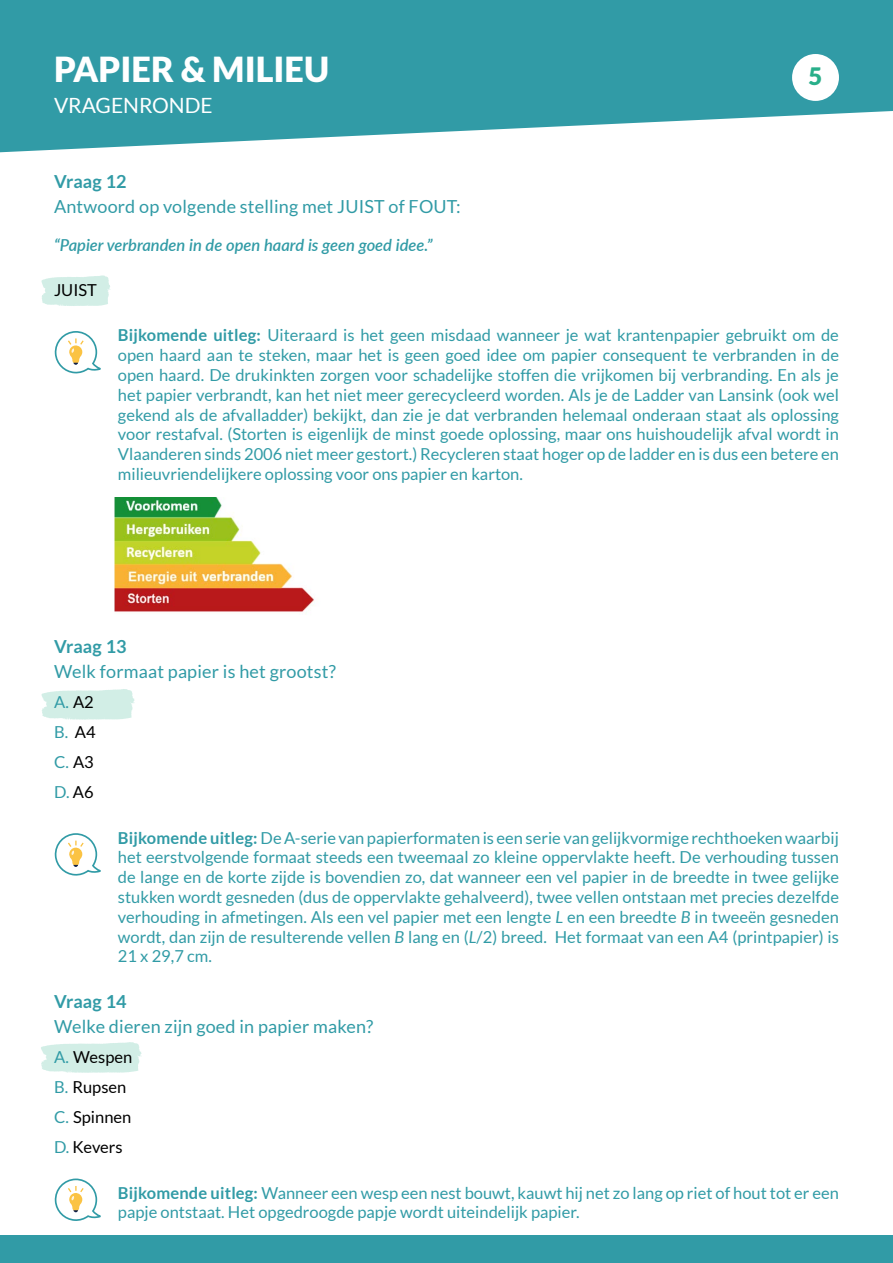
<style>
.page{position:relative;width:893px;height:1263px;background:#fff}
.page>*{position:absolute;margin:0;border:0;box-sizing:border-box;transform-origin:0 0}
.t1{font:900 34.5px "Lato";color:#fff}
.t2{font:900 24px "Lato";color:#29af8a}
.t3{font:21px "Lato";color:#fff}
.t4{font:18px "Lato";letter-spacing:.01em;color:#319ba6}
.t5{font:700 18px "Lato";letter-spacing:.01em;color:#319ba6}
.t6{font:16.5px/19.8px "Lato";color:#319ba6;text-align:justify}
.t7{font:italic 600 16.5px "Lato";color:#319ba6}
.t8{font:16.5px/30px "Lato";color:#000}
.s1{font-weight:700}
.s2{color:#000}
.s3{font-style:italic}
.s4{color:#319ba6}
</style>
<div class="page">
<svg style="left:0;top:0;width:893px;height:153px;background:#4ea9b2"></svg>
<div style="left:0;top:1235px;width:893px;height:28px;background:#319ba6"></div>
<div style="left:792px;top:54px;width:47px;height:47px;background:#fff;border-radius:50%"></div>
<svg style="left:41px;top:1042px;width:101px;height:31px;background:#d7f0e9"></svg>
<svg style="left:41px;top:689px;width:94px;height:31px;background:#d8f0e9"></svg>
<svg style="left:41px;top:275px;width:70px;height:31px;background:#d8f0e9"></svg>
<svg style="left:55px;top:331px;width:46px;height:43px"></svg>
<img style="left:114px;top:497px;width:200px;height:116px">
<svg style="left:55px;top:833px;width:46px;height:43px"></svg>
<svg style="left:55px;top:1178px;width:46px;height:43px"></svg>
<h1 class="t1" style="left:54px;top:49px;width:277px">PAPIER &amp; MILIEU</h1>
<h2 class="t2" style="left:808px;top:62px;width:15px">5</h2>
<p class="t3" style="left:54px;top:94px;width:160px">VRAGENRONDE</p>
<p class="t5" style="left:54px;top:171px;width:74px">Vraag 12</p>
<p class="t4" style="left:54px;top:197px;width:408px">Antwoord op volgende stelling met JUIST of FOUT:</p>
<p class="t7" style="left:54px;top:233px;width:380px">“Papier verbranden in de open haard is geen goed idee.”</p>
<p class="t8" style="left:54px;top:275px;width:44px">JUIST</p>
<p class="t6" style="left:118px;top:325px;width:723px"><span class="s1">Bijkomende uitleg:</span> Uiteraard is het geen misdaad wanneer je wat krantenpapier gebruikt om de open haard aan te steken, maar het is geen goed idee om papier consequent te verbranden in de open haard. De drukinkten zorgen voor schadelijke stoffen die vrijkomen bij verbranding. En als je het papier verbrandt, kan het niet meer gerecycleerd worden. Als je de Ladder van Lansink (ook wel gekend als de afvalladder) bekijkt, dan zie je dat verbranden helemaal onderaan staat als oplossing voor restafval. (Storten is eigenlijk de minst goede oplossing, maar ons huishoudelijk afval wordt in Vlaanderen sinds 2006 niet meer gestort.) Recycleren staat hoger op de ladder en is dus een betere en milieuvriendelijkere oplossing voor ons papier en karton.</p>
<p class="t5" style="left:54px;top:636px;width:74px">Vraag 13</p>
<p class="t4" style="left:54px;top:662px;width:283px">Welk formaat papier is het grootst?</p>
<p class="t6" style="left:54px;top:687px;width:43px;line-height:30px">A. <span class="s2">A2<br></span>B. <span class="s2">A4<br></span>C. <span class="s2">A3<br></span>D. <span class="s2">A6</span></p>
<p class="t6" style="left:118px;top:828px;width:723px"><span class="s1">Bijkomende uitleg:</span> De A-serie van papierformaten is een serie van gelijkvormige rechthoeken waarbij het eerstvolgende formaat steeds een tweemaal zo kleine oppervlakte heeft. De verhouding tussen de lange en de korte zijde is bovendien zo, dat wanneer een vel papier in de breedte in twee gelijke stukken wordt gesneden (dus de oppervlakte gehalveerd), twee vellen ontstaan met precies dezelfde verhouding in afmetingen. Als een vel papier met een lengte <span class="s3">L</span> en een breedte <span class="s3">B</span> in tweeën gesneden wordt, dan zijn de resulterende vellen <span class="s3">B</span> lang en (<span class="s3">L</span>/2) breed. Het formaat van een A4 (printpapier) is 21 x 29,7 cm.</p>
<p class="t5" style="left:54px;top:991px;width:74px">Vraag 14</p>
<p class="t4" style="left:54px;top:1017px;width:321px">Welke dieren zijn goed in papier maken?</p>
<p class="t8" style="left:54px;top:1042px;width:80px"><span class="s4">A.</span> Wespen<br><span class="s4">B.</span> Rupsen<br><span class="s4">C.</span> Spinnen<br><span class="s4">D.</span> Kevers</p>
<p class="t6" style="left:118px;top:1182px;width:723px"><span class="s1">Bijkomende uitleg:</span> Wanneer een wesp een nest bouwt, kauwt hij net zo lang op riet of hout tot er een papje ontstaat. Het opgedroogde papje wordt uiteindelijk papier.</p>
</div>
